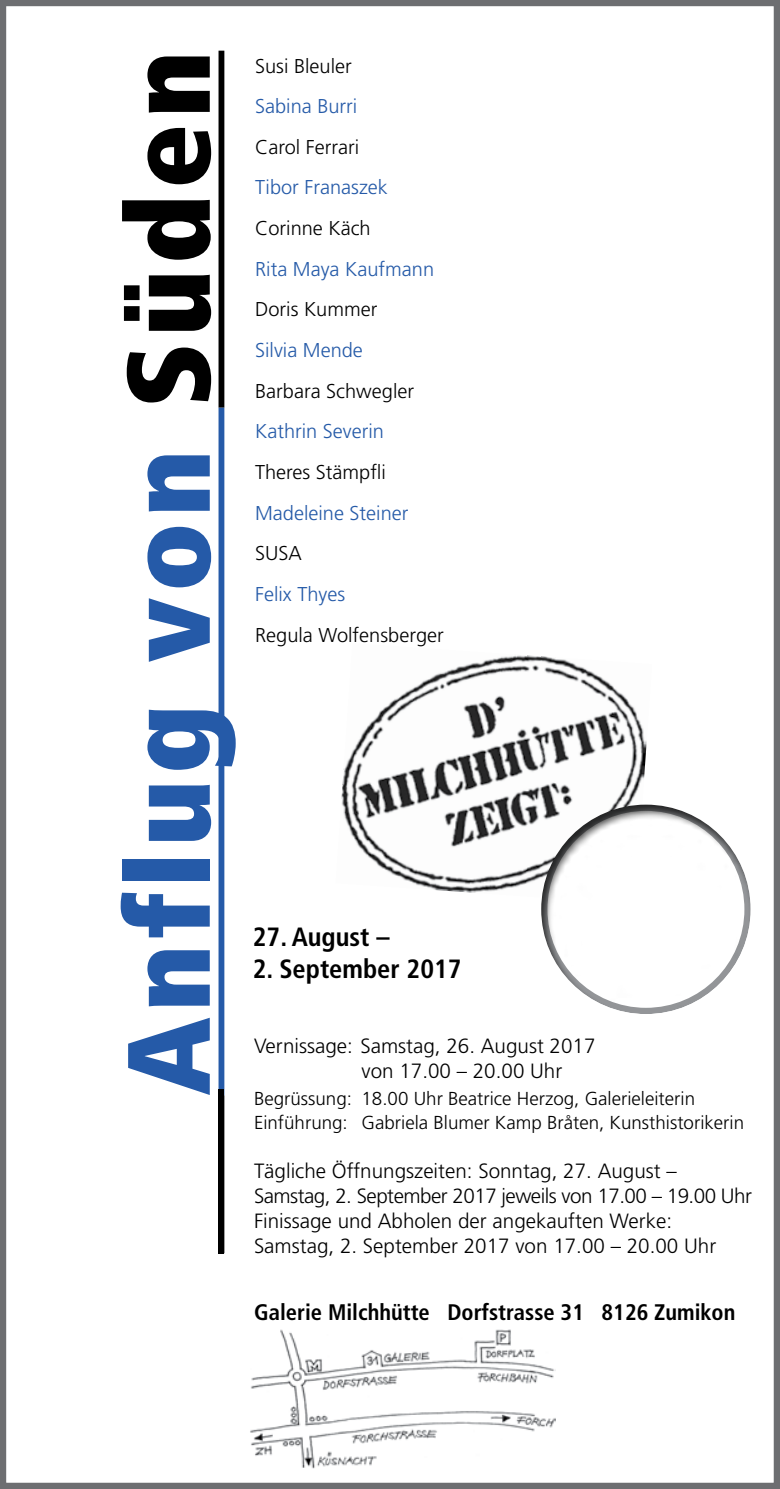
<style>
.page{position:relative;width:780px;height:1489px;background:#fff}
.page>*{position:absolute;margin:0;border:0;box-sizing:border-box;transform-origin:0 0}
.t1{font:900 condensed 116.88px "Frutiger";letter-spacing:.05em;color:#255aa8}
.t2{font:700 condensed 26.38px "Frutiger";color:#000}
.t3{font:700 condensed 22.5px "Frutiger";color:#000}
.t4{font:300 20.62px/24.8px "Frutiger";color:#000}
.t5{font:300 20px "Frutiger";color:#000}
.t6{font:300 20px "Frutiger";color:#255aa8}
.t7{font:300 18.75px/24px "Frutiger";color:#000}
.s1{color:#000}
</style>
<div class="page">
<div style="left:0;top:0;width:780px;height:1488px;border:6px solid #6d6e71"></div>
<img style="left:250px;top:1329px;width:305px;height:138px">
<img style="left:341px;top:655px;width:306px;height:238px">
<div style="left:218px;top:1095px;width:6px;height:158px;background:#000"></div>
<div style="left:218px;top:407px;width:6px;height:688px;background:#255aa8"></div>
<div style="left:218px;top:51px;width:6px;height:356px;background:#000"></div>
<div style="left:530px;top:795px;width:232px;height:219px;background:#000;opacity:.75"></div>
<h1 class="t1" style="left:98px;top:1253px;width:1203px;rotate:-90deg"><span class="s1">___</span>Anflug von <span class="s1">Süden</span></h1>
<p class="t5" style="left:255px;top:54px;width:98px">Susi Bleuler</p>
<p class="t6" style="left:255px;top:95px;width:104px">Sabina Burri</p>
<p class="t5" style="left:255px;top:135px;width:106px">Carol Ferrari</p>
<p class="t6" style="left:255px;top:176px;width:134px">Tibor Franaszek</p>
<p class="t5" style="left:255px;top:217px;width:117px">Corinne Käch</p>
<p class="t6" style="left:255px;top:257px;width:180px">Rita Maya Kaufmann</p>
<p class="t5" style="left:255px;top:298px;width:124px">Doris Kummer</p>
<p class="t6" style="left:255px;top:339px;width:109px">Silvia Mende</p>
<p class="t5" style="left:255px;top:379px;width:160px">Barbara Schwegler</p>
<p class="t6" style="left:255px;top:420px;width:130px">Kathrin Severin</p>
<p class="t5" style="left:255px;top:460px;width:132px">Theres Stämpfli</p>
<p class="t6" style="left:255px;top:501px;width:155px">Madeleine Steiner</p>
<p class="t5" style="left:255px;top:542px;width:48px">SUSA</p>
<p class="t6" style="left:255px;top:582px;width:91px">Felix Thyes</p>
<p class="t5" style="left:255px;top:624px;width:190px">Regula Wolfensberger</p>
<p class="t2" style="left:253px;top:921px;width:138px">27. August –</p>
<p class="t2" style="left:253px;top:952px;width:210px">2. September 2017</p>
<p class="t4" style="left:361px;top:1033px;width:235px;text-indent:-107px">Vernissage: Samstag, 26. August 2017 von 17.00 – 20.00 Uhr</p>
<p class="t7" style="left:254px;top:1086px;width:491px">Begrüssung: 18.00 Uhr Beatrice Herzog, Galerieleiterin<br>Einführung: Gabriela Blumer Kamp Bråten, Kunsthistorikerin</p>
<p class="t4" style="left:254px;top:1158px;width:499px">Tägliche Öffnungszeiten: Sonntag, 27. August – Samstag, 2. September 2017 jeweils von 17.00 – 19.00 Uhr Finissage und Abholen der angekauften Werke:<br>Samstag, 2. September 2017 von 17.00 – 20.00 Uhr</p>
<p class="t3" style="left:254px;top:1298px;width:482px">Galerie Milchhütte Dorfstrasse 31 8126 Zumikon</p>
</div>
